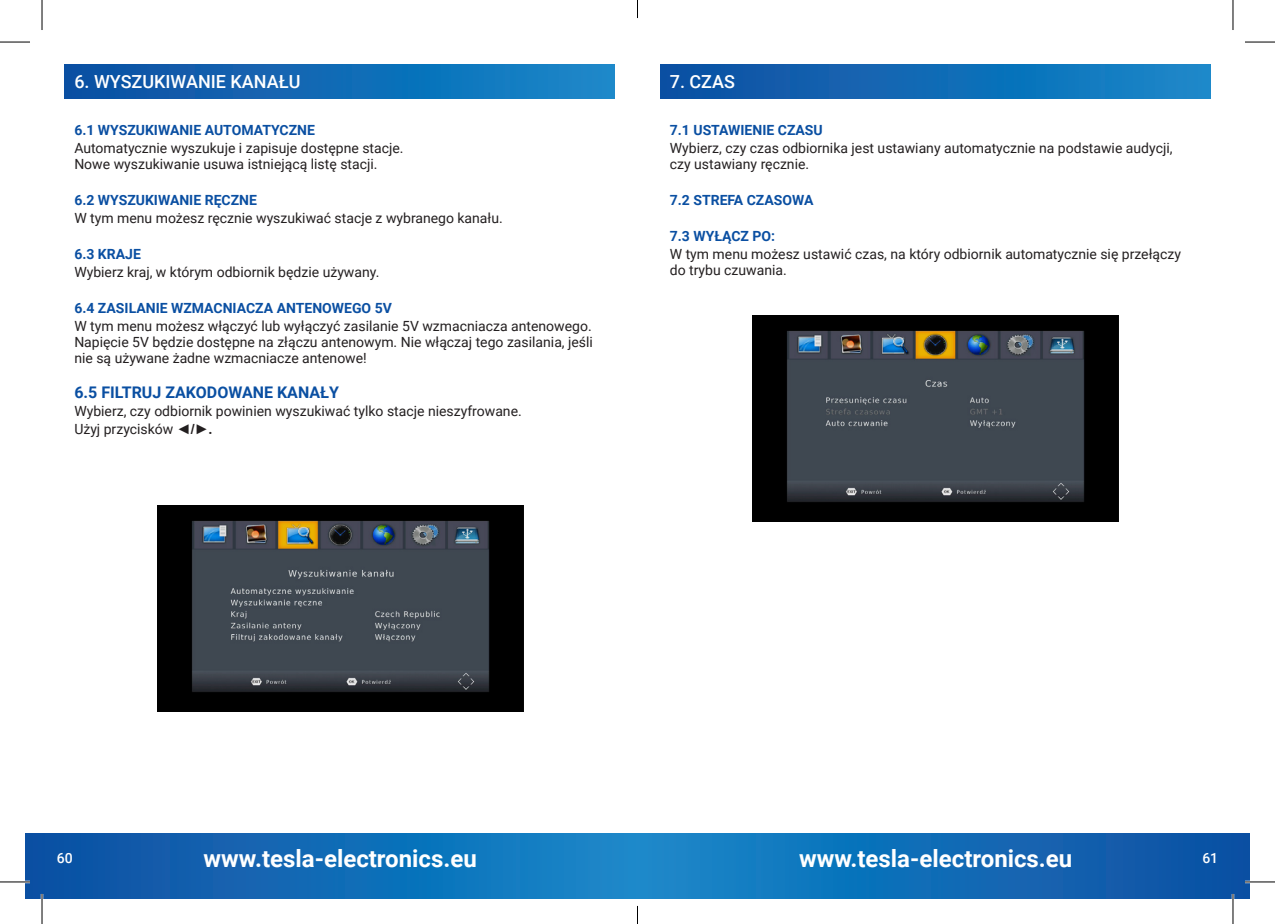
<style>
.page{position:relative;width:1275px;height:924px;background:#fff}
.page>*{position:absolute;margin:0;border:0;box-sizing:border-box;transform-origin:0 0}
.t1{font:700 24px "Roboto";color:#fff}
.t2{font:500 18px "Roboto";color:#fff}
.H2-TEXT{font:700 16px "Roboto";color:#0a4fa2}
.TEXT-STANDART{font:14px/16px "Roboto";color:#231f20}
.NADPIS{font:14px/18px "Roboto";color:#231f20}
.NADPIS-2{font:700 14px "Roboto";color:#0a4fa2}
.TEXT-STANDART-2{font:700 14px "Roboto";color:#0a4fa2}
.TEXT-STANDART-3{font:500 14px "Roboto";color:#fff}
.s1{font-family:"Arial";font-weight:700}
.s2{font-weight:700}
</style>
<div class="page">
<div style="left:65px;top:65px;width:550px;height:33px;background:linear-gradient(to right,#0c4fa2,#1688c9)"></div>
<div style="left:25px;top:832px;width:612px;height:66px;background:linear-gradient(to right,#0d4fa2,#1688c9)"></div>
<div style="left:660px;top:65px;width:550px;height:33px;background:linear-gradient(to right,#0c4fa2,#1688c9)"></div>
<div style="left:637px;top:832px;width:613px;height:66px;background:linear-gradient(to right,#1688ca,#0c4fa2)"></div>
<img style="left:157px;top:505px;width:366px;height:206px">
<img style="left:752px;top:315px;width:367px;height:206px">
<hr style="left:0;top:880px;width:30px;height:2px;background:#fff">
<hr style="left:1245px;top:880px;width:30px;height:2px;background:#fff">
<hr style="left:41px;top:893px;width:2px;height:30px;background:#fff">
<hr style="left:1231px;top:893px;width:3px;height:30px;background:#fff">
<hr style="left:0;top:42px;width:30px;height:1px;background:#000">
<hr style="left:1245px;top:42px;width:30px;height:1px;background:#000">
<hr style="left:0;top:881px;width:30px;height:1px;background:#000">
<hr style="left:1245px;top:881px;width:30px;height:1px;background:#000">
<hr style="left:42px;top:0;width:1px;height:30px;background:#000">
<hr style="left:42px;top:893px;width:1px;height:30px;background:#000">
<hr style="left:1232px;top:0;width:1px;height:30px;background:#000">
<hr style="left:1232px;top:893px;width:1px;height:30px;background:#000">
<svg style="left:637px;top:0;width:1px;height:18px"></svg>
<svg style="left:637px;top:905px;width:1px;height:18px"></svg>
<p class="t2" style="left:74px;top:69px;width:228px">6. WYSZUKIWANIE KANAŁU</p>
<p class="NADPIS-2" style="left:74px;top:120px;width:242px">6.1 WYSZUKIWANIE AUTOMATYCZNE</p>
<p class="TEXT-STANDART" style="left:74px;top:139px;width:331px">Automatycznie wyszukuje i zapisuje dostępne stacje.<br>Nowe wyszukiwanie usuwa istniejącą listę stacji.</p>
<p class="TEXT-STANDART-2" style="left:74px;top:190px;width:184px">6.2 WYSZUKIWANIE RĘCZNE</p>
<p class="TEXT-STANDART" style="left:74px;top:209px;width:430px">W tym menu możesz ręcznie wyszukiwać stacje z wybranego kanału.</p>
<p class="NADPIS-2" style="left:74px;top:244px;width:68px">6.3 KRAJE</p>
<p class="TEXT-STANDART" style="left:74px;top:263px;width:306px">Wybierz kraj, w którym odbiornik będzie używany.</p>
<p class="NADPIS-2" style="left:74px;top:298px;width:319px">6.4 ZASILANIE WZMACNIACZA ANTENOWEGO 5V</p>
<p class="TEXT-STANDART" style="left:74px;top:317px;width:520px;text-align:justify">W tym menu możesz włączyć lub wyłączyć zasilanie 5V wzmacniacza antenowego.<br>Napięcie 5V będzie dostępne na złączu antenowym. Nie włączaj tego zasilania, jeśli nie są używane żadne wzmacniacze antenowe!</p>
<p class="H2-TEXT" style="left:74px;top:381px;width:266px">6.5 FILTRUJ ZAKODOWANE KANAŁY</p>
<p class="NADPIS" style="left:74px;top:401px;width:449px">Wybierz, czy odbiornik powinien wyszukiwać tylko stacje nieszyfrowane.<br>Użyj przycisków <span class="s1">◄/►</span><span class="s2">.</span></p>
<p class="t2" style="left:670px;top:69px;width:67px">7. CZAS</p>
<p class="NADPIS-2" style="left:670px;top:120px;width:154px">7.1 USTAWIENIE CZASU</p>
<p class="TEXT-STANDART" style="left:670px;top:139px;width:504px">Wybierz, czy czas odbiornika jest ustawiany automatycznie na podstawie audycji, czy ustawiany ręcznie.</p>
<p class="NADPIS-2" style="left:670px;top:190px;width:145px">7.2 STREFA CZASOWA</p>
<p class="NADPIS-2" style="left:670px;top:226px;width:107px">7.3 WYŁĄCZ PO:</p>
<p class="NADPIS" style="left:670px;top:244px;width:513px">W tym menu możesz ustawić czas, na który odbiornik automatycznie się przełączy</p>
<p class="NADPIS" style="left:670px;top:260px;width:118px">do trybu czuwania.</p>
<p class="TEXT-STANDART-3" style="left:57px;top:848px;width:17px">60</p>
<p class="t1" style="left:204px;top:841px;width:275px">www.tesla-electronics.eu</p>
<p class="t1" style="left:799px;top:841px;width:275px">www.tesla-electronics.eu</p>
<p class="TEXT-STANDART-3" style="left:1202px;top:848px;width:17px">61</p>
</div>
